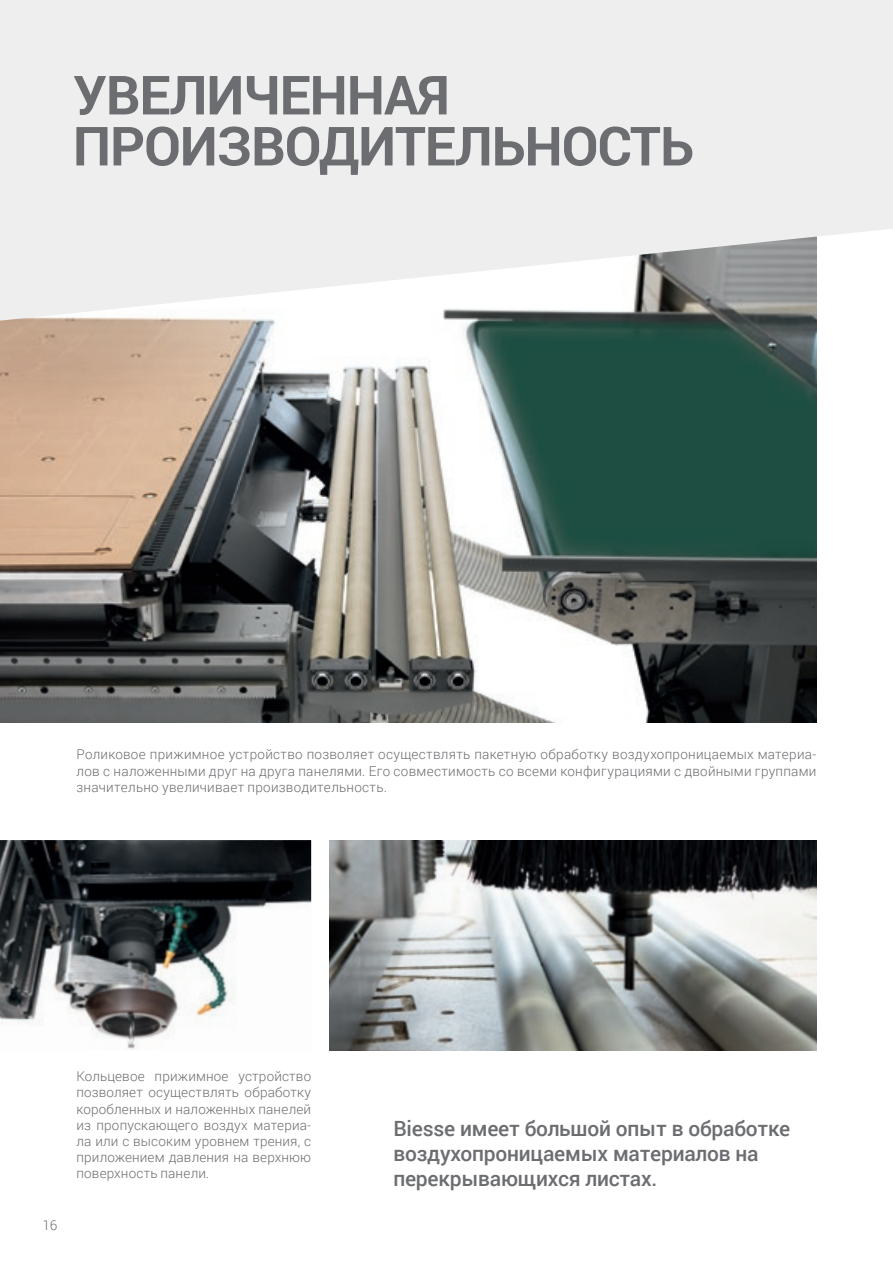
<style>
.page{position:relative;width:893px;height:1263px;background:#fff}
.page>*{position:absolute;margin:0;border:0;box-sizing:border-box;transform-origin:0 0}
.t1{font:700 54px/51px "Roboto";letter-spacing:-.02em;color:#6c6d70}
.t2{font:500 21px/25.2px "Roboto";letter-spacing:-.01em;color:#6c6d70}
.t3{font:300 13.5px/16.2px "Roboto";letter-spacing:.015em;color:#6c6d70;text-align:justify}
</style>
<div class="page">
<img style="left:0;top:321px;width:816px;height:402px">
<svg style="left:0;top:0;width:893px;height:321px;background:#e9e9ea"></svg>
<img style="left:0;top:840px;width:311px;height:209px">
<img style="left:329px;top:840px;width:487px;height:210px">
<p class="t1" style="left:73px;top:68px;width:623px">УВЕЛИЧЕННАЯ<br>ПРОИЗВОДИТЕЛЬНОСТЬ</p>
<p class="t3" style="left:77px;top:746px;width:741px">Роликовое прижимное устройство позволяет осуществлять пакетную обработку воздухопроницаемых материа&shy;лов с наложенными друг на друга панелями. Его совместимость со всеми конфигурациями с двойными группами значительно увеличивает производительность.</p>
<p class="t3" style="left:42px;top:1216px;width:16px">16</p>
<p class="t3" style="left:77px;top:1068px;width:236px">Кольцевое прижимное устройство позволяет осуществлять обработку коробленных и наложенных панелей из пропускающего воздух материа&shy;ла или с высоким уровнем трения, с приложением давления на верхнюю поверхность панели.</p>
<p class="t2" style="left:393px;top:1115px;width:398px">Biesse имеет большой опыт в обработке воздухопроницаемых материалов на перекрывающихся листах.</p>
</div>
